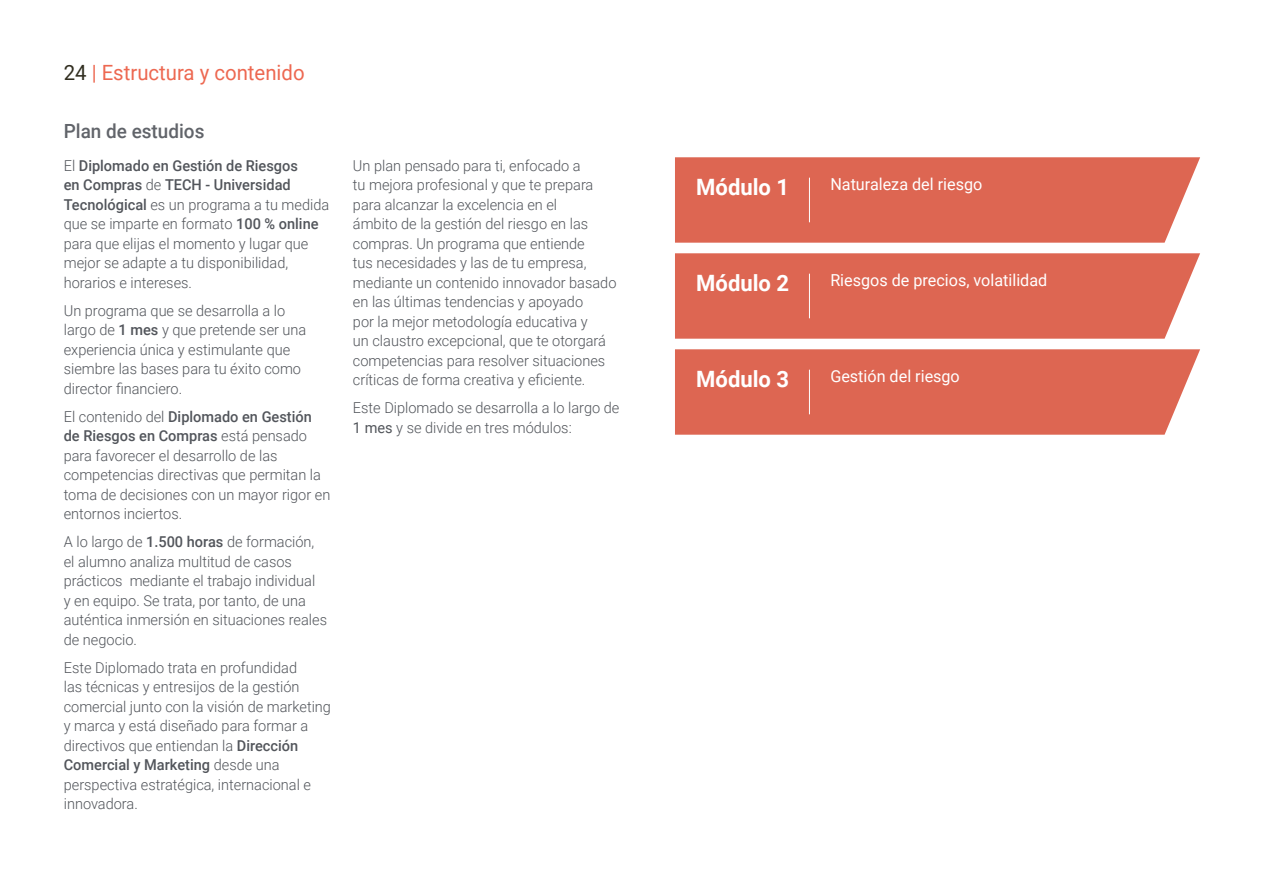
<style>
.page{position:relative;width:1263px;height:893px;background:#fff}
.page>*{position:absolute;margin:0;border:0;box-sizing:border-box;transform-origin:0 0}
.t1{font:700 22.5px "Roboto";color:#fff}
.t2{font:21px "Roboto";color:#ed6851}
.t3{font:500 19.5px "Roboto";color:#61646a}
.t4{font:16.5px "Roboto";color:#fff}
.t5{font:300 15px/19.5px "Roboto";color:#52555b}
.s1{color:#312e20}
.s2{font-weight:500}
.s3{font-weight:400}
</style>
<div class="page">
<div style="left:675px;top:157px;width:525px;height:86px;background:#dd6652"></div>
<div style="left:675px;top:253px;width:525px;height:86px;background:#dd6652"></div>
<div style="left:675px;top:349px;width:525px;height:86px;background:#dd6652"></div>
<hr style="left:809px;top:178px;width:1px;height:44px;background:#fff">
<hr style="left:809px;top:274px;width:1px;height:44px;background:#fff">
<hr style="left:809px;top:370px;width:1px;height:44px;background:#fff">
<h2 class="t2" style="left:64px;top:57px;width:242px"><span class="s1">24</span> | Estructura y contenido</h2>
<h3 class="t3" style="left:64px;top:117px;width:142px">Plan de estudios</h3>
<p class="t5" style="left:64px;top:155px;width:267px">El <span class="s2">Diplomado en Gestión de Riesgos<br>en Compras</span> de <span class="s2">TECH - Universidad Tecnológical</span> es un programa a tu medida que se imparte en formato <span class="s2">100 % online </span>para que elijas el momento y lugar que mejor se adapte a tu disponibilidad, horarios e intereses.</p>
<p class="t5" style="left:64px;top:300px;width:244px">Un programa que se desarrolla a lo largo de <span class="s2">1 mes</span> y que pretende ser una experiencia única y estimulante que siembre las bases para tu éxito como director financiero.</p>
<p class="t5" style="left:64px;top:406px;width:268px">El contenido del <span class="s2">Diplomado en Gestión de Riesgos en Compras</span> está pensado para favorecer el desarrollo de las competencias directivas que permitan la toma de decisiones con un mayor rigor en entornos inciertos.</p>
<p class="t5" style="left:64px;top:532px;width:265px">A lo largo de <span class="s2">1.500 horas</span> de formación, el alumno analiza multitud de casos prácticos mediante el trabajo individual<br>y en equipo. Se trata, por tanto, de una auténtica inmersión en situaciones reales de negocio.</p>
<p class="t5" style="left:64px;top:657px;width:269px">Este Diplomado trata en profundidad<br>las técnicas y entresijos de la gestión comercial junto con la visión de marketing y marca y está diseñado para formar a directivos que entiendan la <span class="s2">Dirección Comercial y Marketing</span> desde una perspectiva estratégica, internacional e innovadora.</p>
<p class="t5" style="left:353px;top:155px;width:265px">Un plan pensado para ti, enfocado a<br>tu mejora profesional y que te prepara para alcanzar la excelencia en el<br>ámbito de la gestión del riesgo en las compras. Un programa que entiende<br>tus necesidades y las de tu empresa, mediante un contenido innovador basado en las últimas tendencias y apoyado<br>por la mejor metodología educativa y<br>un claustro excepcional, que te otorgará competencias para resolver situaciones críticas de forma creativa y eficiente.</p>
<p class="t5" style="left:353px;top:398px;width:268px">Este Diplomado se desarrolla a lo largo de<br><span class="s3">1 mes</span> y se divide en tres módulos:</p>
<h1 class="t1" style="left:696px;top:172px;width:94px">Módulo 1</h1>
<p class="t4" style="left:830px;top:173px;width:154px">Naturaleza del riesgo</p>
<h1 class="t1" style="left:696px;top:268px;width:94px">Módulo 2</h1>
<p class="t4" style="left:830px;top:269px;width:218px">Riesgos de precios, volatilidad</p>
<h1 class="t1" style="left:696px;top:364px;width:94px">Módulo 3</h1>
<p class="t4" style="left:830px;top:365px;width:131px">Gestión del riesgo</p>
</div>
